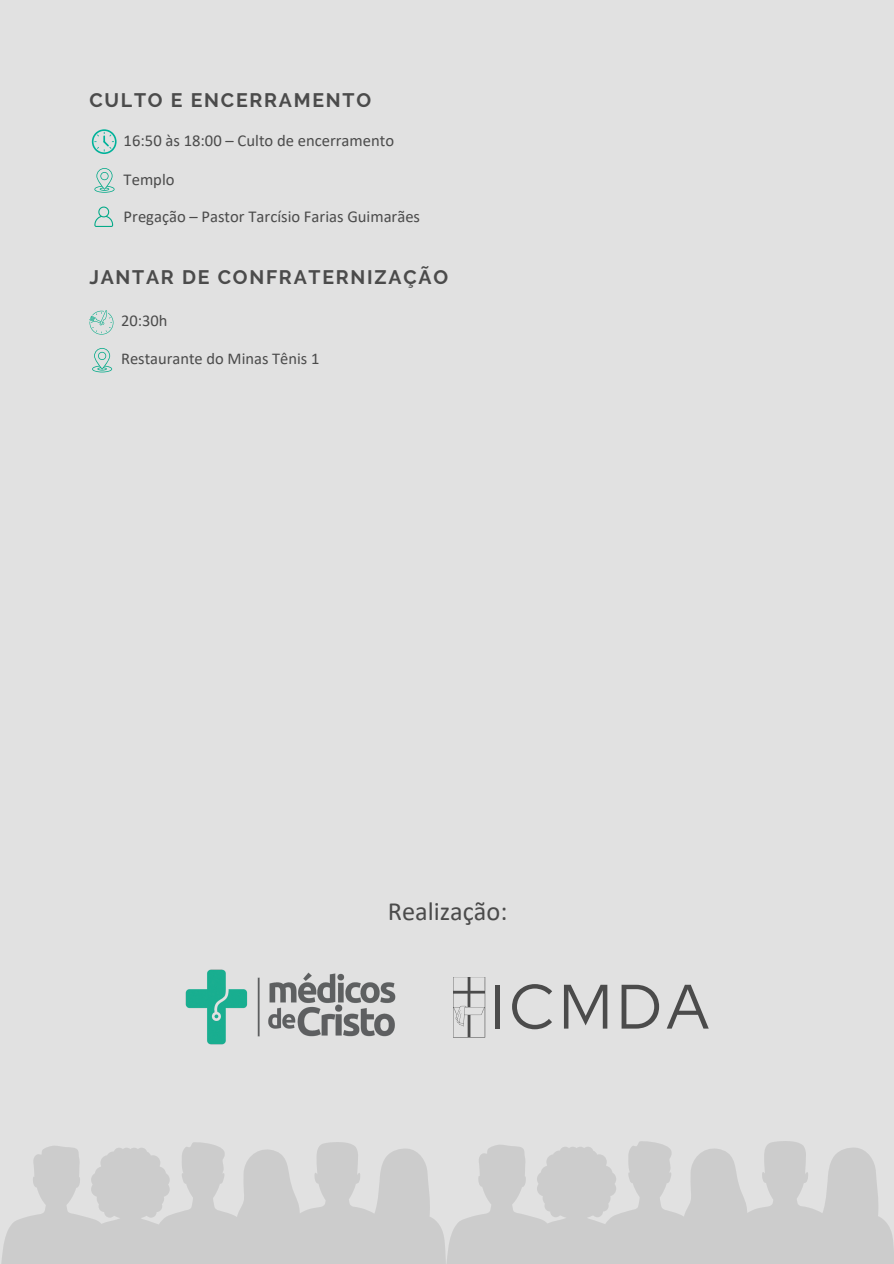
<style>
.page{position:relative;width:894px;height:1264px;background:#fff}
.page>*{position:absolute;margin:0;border:0;box-sizing:border-box;transform-origin:0 0}
.t1{font:62.55px "Red Hat Display";letter-spacing:.075em;color:#4b4b4b}
.t2{font:26.25px "Calibri";color:#4b4b4b}
.t3{font:700 19.5px "Raleway";letter-spacing:.09em;color:#4b4b4b}
.t4{font:16.65px "Calibri";color:#4b4b4b}
.t5{font:16.5px "Calibri";color:#4b4b4b}
</style>
<div class="page">
<div style="left:0;top:0;width:893px;height:1263px;background:#e1e1e1"></div>
<svg style="left:1px;top:1142px;width:444px;height:121px;fill:#ccc"></svg>
<svg style="left:445px;top:1141px;width:448px;height:122px;fill:#ccc"></svg>
<svg style="left:92px;top:129px;width:24px;height:25px"></svg>
<svg style="left:94px;top:168px;width:20px;height:25px"></svg>
<svg style="left:94px;top:206px;width:19px;height:21px"></svg>
<svg style="left:92px;top:348px;width:20px;height:24px"></svg>
<svg style="left:89px;top:310px;width:24px;height:24px"></svg>
<img style="left:185px;top:969px;width:211px;height:76px">
<svg style="left:453px;top:977px;width:31px;height:46px"></svg>
<h3 class="t3" style="left:89px;top:88px;width:283px">CULTO E ENCERRAMENTO</h3>
<p class="t4" style="left:124px;top:133px;width:272px">16:50 às 18:00 – Culto de encerramento</p>
<p class="t4" style="left:124px;top:172px;width:52px">Templo</p>
<p class="t4" style="left:124px;top:209px;width:298px">Pregação – Pastor Tarcísio Farias Guimarães</p>
<p class="t3" style="left:89px;top:265px;width:360px">JANTAR DE CONFRATERNIZAÇÃO</p>
<p class="t5" style="left:121px;top:313px;width:48px">20:30h</p>
<p class="t5" style="left:121px;top:352px;width:200px">Restaurante do Minas Tênis 1</p>
<p class="t2" style="left:387px;top:900px;width:121px">Realização:</p>
<p class="t1" style="left:490px;top:964px;width:220px">ICMDA</p>
</div>
